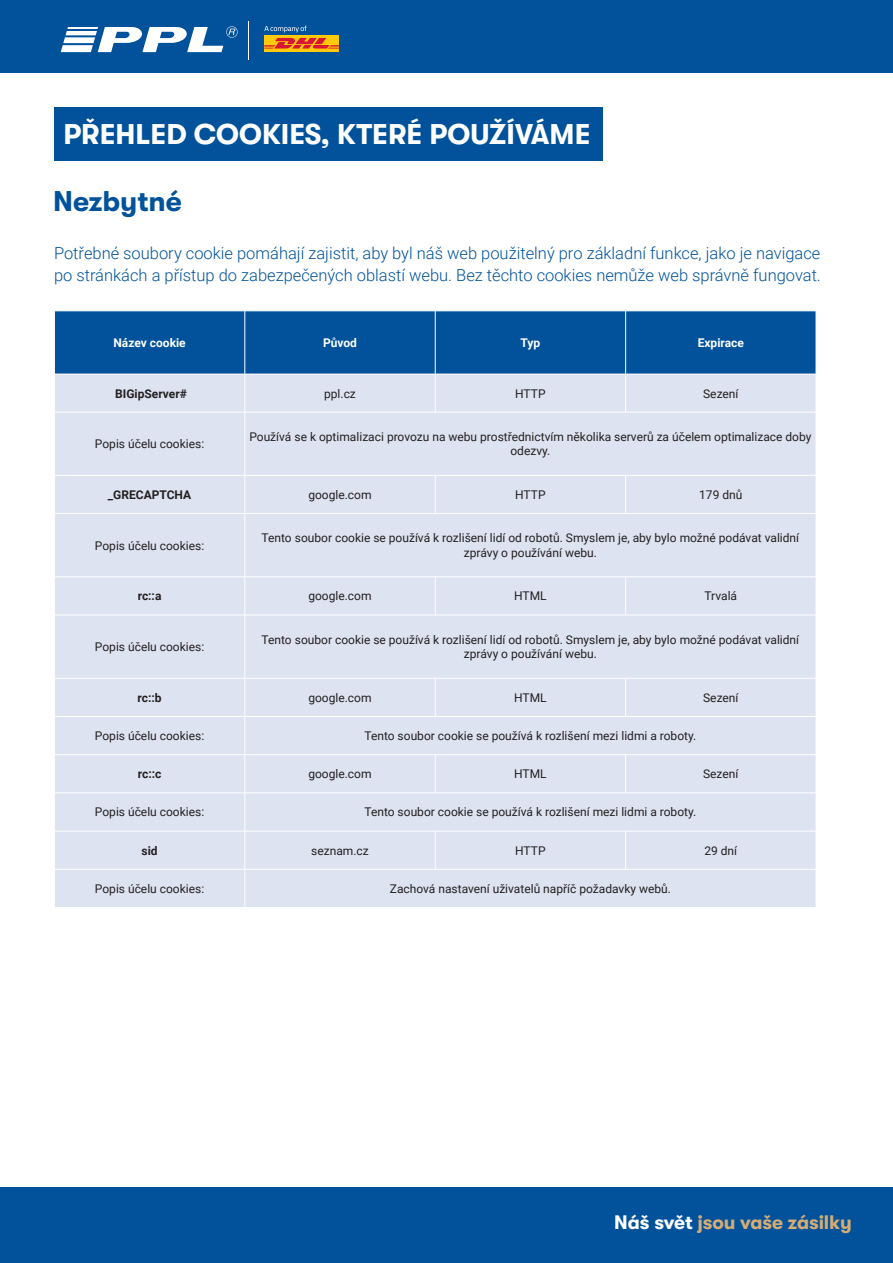
<style>
.page{position:relative;width:893px;height:1263px;background:#fff}
.page>*{position:absolute;margin:0;border:0;box-sizing:border-box;transform-origin:0 0}
.t1{font:700 28.5px "GT Walsheim LC";color:#fff}
.t2{font:700 28.5px "GT Walsheim LC";color:#01529b}
.t3{font:700 19.5px "GT Walsheim LC";letter-spacing:-.01em;color:#d5ac74}
.t4{font:300 16.5px/22.5px "Roboto";color:#01529b}
.t5{font:12px/14.4px "Roboto";color:#231f20;text-align:center}
.t6{font:700 12px "Roboto";color:#231f20}
.t7{font:700 12px "Roboto";color:#fff}
.s1{color:#fff}
</style>
<div class="page">
<div style="left:0;top:0;width:893px;height:73px;background:#01529b"></div>
<svg style="left:61px;top:26px;width:177px;height:26px"></svg>
<div style="left:264px;top:36px;width:75px;height:16px;background:#feca0a"></div>
<svg style="left:264px;top:38px;width:75px;height:11px"></svg>
<svg style="left:264px;top:26px;width:43px;height:6px"></svg>
<hr style="left:248px;top:21px;width:1px;height:38px;background:#fff">
<div style="left:0;top:1187px;width:893px;height:76px;background:#01529b"></div>
<div style="left:54px;top:107px;width:549px;height:54px;background:#01529b"></div>
<div style="left:55px;top:312px;width:761px;height:62px;background:#01529b"></div>
<div style="left:55px;top:375px;width:761px;height:240px;background:#dee3f1"></div>
<div style="left:55px;top:616px;width:761px;height:291px;background:#dee3f1"></div>
<hr style="left:625px;top:311px;width:1px;height:63px;background:#fff">
<hr style="left:625px;top:374px;width:1px;height:38px;background:#fff">
<hr style="left:625px;top:577px;width:1px;height:38px;background:#fff">
<hr style="left:625px;top:678px;width:1px;height:38px;background:#fff">
<hr style="left:625px;top:755px;width:1px;height:38px;background:#fff">
<hr style="left:625px;top:831px;width:1px;height:38px;background:#fff">
<hr style="left:54px;top:412px;width:191px;height:1px;background:#fff">
<hr style="left:54px;top:678px;width:191px;height:1px;background:#fff">
<hr style="left:54px;top:716px;width:191px;height:1px;background:#fff">
<hr style="left:54px;top:754px;width:191px;height:1px;background:#fff">
<hr style="left:54px;top:793px;width:191px;height:1px;background:#fff">
<hr style="left:54px;top:831px;width:191px;height:1px;background:#fff">
<hr style="left:54px;top:869px;width:191px;height:1px;background:#fff">
<hr style="left:245px;top:374px;width:1px;height:38px;background:#fff">
<hr style="left:435px;top:374px;width:1px;height:38px;background:#fff">
<hr style="left:245px;top:577px;width:1px;height:38px;background:#fff">
<hr style="left:435px;top:577px;width:1px;height:38px;background:#fff">
<hr style="left:245px;top:678px;width:1px;height:38px;background:#fff">
<hr style="left:435px;top:678px;width:1px;height:38px;background:#fff">
<hr style="left:245px;top:755px;width:1px;height:38px;background:#fff">
<hr style="left:435px;top:755px;width:1px;height:38px;background:#fff">
<hr style="left:245px;top:831px;width:1px;height:38px;background:#fff">
<hr style="left:435px;top:831px;width:1px;height:38px;background:#fff">
<hr style="left:245px;top:311px;width:1px;height:63px;background:#fff">
<hr style="left:435px;top:311px;width:1px;height:63px;background:#fff">
<hr style="left:54px;top:576px;width:191px;height:1px;background:#fff">
<hr style="left:54px;top:475px;width:191px;height:1px;background:#fff">
<hr style="left:245px;top:475px;width:1px;height:38px;background:#fff">
<hr style="left:435px;top:475px;width:1px;height:38px;background:#fff">
<hr style="left:54px;top:513px;width:191px;height:1px;background:#fff">
<hr style="left:625px;top:475px;width:1px;height:38px;background:#fff">
<hr style="left:245px;top:412px;width:190px;height:1px;background:#fff">
<hr style="left:245px;top:412px;width:1px;height:63px;background:#fff">
<hr style="left:435px;top:412px;width:191px;height:1px;background:#fff">
<hr style="left:626px;top:412px;width:190px;height:1px;background:#fff">
<hr style="left:245px;top:475px;width:190px;height:1px;background:#fff">
<hr style="left:435px;top:475px;width:191px;height:1px;background:#fff">
<hr style="left:626px;top:475px;width:190px;height:1px;background:#fff">
<hr style="left:245px;top:513px;width:190px;height:1px;background:#fff">
<hr style="left:245px;top:514px;width:1px;height:63px;background:#fff">
<hr style="left:435px;top:513px;width:191px;height:1px;background:#fff">
<hr style="left:626px;top:513px;width:190px;height:1px;background:#fff">
<hr style="left:245px;top:576px;width:190px;height:1px;background:#fff">
<hr style="left:435px;top:576px;width:191px;height:1px;background:#fff">
<hr style="left:626px;top:576px;width:190px;height:1px;background:#fff">
<hr style="left:245px;top:615px;width:1px;height:63px;background:#fff">
<hr style="left:245px;top:678px;width:190px;height:1px;background:#fff">
<hr style="left:435px;top:678px;width:191px;height:1px;background:#fff">
<hr style="left:626px;top:678px;width:190px;height:1px;background:#fff">
<hr style="left:245px;top:716px;width:190px;height:1px;background:#fff">
<hr style="left:245px;top:717px;width:1px;height:37px;background:#fff">
<hr style="left:435px;top:716px;width:191px;height:1px;background:#fff">
<hr style="left:626px;top:716px;width:190px;height:1px;background:#fff">
<hr style="left:245px;top:754px;width:190px;height:1px;background:#fff">
<hr style="left:435px;top:754px;width:191px;height:1px;background:#fff">
<hr style="left:626px;top:754px;width:190px;height:1px;background:#fff">
<hr style="left:245px;top:793px;width:190px;height:1px;background:#fff">
<hr style="left:245px;top:793px;width:1px;height:38px;background:#fff">
<hr style="left:435px;top:793px;width:191px;height:1px;background:#fff">
<hr style="left:626px;top:793px;width:190px;height:1px;background:#fff">
<hr style="left:245px;top:831px;width:190px;height:1px;background:#fff">
<hr style="left:435px;top:831px;width:191px;height:1px;background:#fff">
<hr style="left:626px;top:831px;width:190px;height:1px;background:#fff">
<hr style="left:245px;top:869px;width:190px;height:1px;background:#fff">
<hr style="left:245px;top:869px;width:1px;height:38px;background:#fff">
<hr style="left:435px;top:869px;width:191px;height:1px;background:#fff">
<hr style="left:626px;top:869px;width:190px;height:1px;background:#fff">
<h1 class="t1" style="left:63px;top:119px;width:529px">PŘEHLED COOKIES, KTERÉ POUŽÍVÁME</h1>
<h1 class="t2" style="left:53px;top:185px;width:130px">Nezbytné</h1>
<h3 class="t4" style="left:54px;top:241px;width:768px">Potřebné soubory cookie pomáhají zajistit, aby byl náš web použitelný pro základní funkce, jako je navigace po stránkách a přístup do zabezpečených oblastí webu. Bez těchto cookies nemůže web správně fungovat.</h3>
<p class="t7" style="left:113px;top:334px;width:74px">Název cookie</p>
<p class="t7" style="left:323px;top:334px;width:35px">Původ</p>
<p class="t7" style="left:521px;top:334px;width:21px">Typ</p>
<p class="t7" style="left:698px;top:334px;width:48px">Expirace</p>
<p class="t6" style="left:115px;top:385px;width:73px">BIGipServer#</p>
<p class="t5" style="left:324px;top:386px;width:33px">ppl.cz</p>
<p class="t5" style="left:515px;top:386px;width:32px">HTTP</p>
<p class="t5" style="left:703px;top:386px;width:37px">Sezení</p>
<p class="t5" style="left:95px;top:436px;width:111px">Popis účelu cookies:</p>
<p class="t5" style="left:249px;top:429px;width:564px">Používá se k optimalizaci provozu na webu prostřednictvím několika serverů za účelem optimalizace doby odezvy.</p>
<p class="t6" style="left:108px;top:486px;width:85px">_GRECAPTCHA</p>
<p class="t5" style="left:308px;top:487px;width:65px">google.com</p>
<p class="t5" style="left:515px;top:487px;width:32px">HTTP</p>
<p class="t5" style="left:699px;top:487px;width:45px">179 dnů</p>
<p class="t5" style="left:95px;top:538px;width:111px">Popis účelu cookies:</p>
<p class="t5" style="left:262px;top:531px;width:539px">Tento soubor cookie se používá k rozlišení lidí od robotů. Smyslem je, aby bylo možné podávat validní zprávy o používání webu.</p>
<p class="t6" style="left:138px;top:588px;width:25px">rc::a</p>
<p class="t5" style="left:308px;top:588px;width:65px">google.com</p>
<p class="t5" style="left:514px;top:588px;width:34px">HTML</p>
<p class="t5" style="left:704px;top:588px;width:34px">Trvalá</p>
<p class="t5" style="left:95px;top:639px;width:111px">Popis účelu cookies:</p>
<p class="t5" style="left:262px;top:632px;width:539px">Tento soubor cookie se používá k rozlišení lidí od robotů. Smyslem je, aby bylo možné podávat validní zprávy o používání webu.</p>
<p class="t6" style="left:138px;top:689px;width:26px">rc::b</p>
<p class="t5" style="left:308px;top:690px;width:65px">google.com</p>
<p class="t5" style="left:514px;top:690px;width:34px">HTML</p>
<p class="t5" style="left:703px;top:690px;width:37px">Sezení</p>
<p class="t5" style="left:95px;top:728px;width:111px">Popis účelu cookies:</p>
<p class="t5" style="left:364px;top:728px;width:333px">Tento soubor cookie se používá k rozlišení mezi lidmi a roboty.</p>
<p class="t6" style="left:138px;top:765px;width:25px">rc::c</p>
<p class="t5" style="left:308px;top:766px;width:65px">google.com</p>
<p class="t5" style="left:514px;top:766px;width:34px">HTML</p>
<p class="t5" style="left:703px;top:766px;width:37px">Sezení</p>
<p class="t5" style="left:95px;top:804px;width:111px">Popis účelu cookies:</p>
<p class="t5" style="left:364px;top:804px;width:333px">Tento soubor cookie se používá k rozlišení mezi lidmi a roboty.</p>
<p class="t6" style="left:142px;top:842px;width:18px">sid</p>
<p class="t5" style="left:311px;top:843px;width:59px">seznam.cz</p>
<p class="t5" style="left:515px;top:843px;width:32px">HTTP</p>
<p class="t5" style="left:704px;top:843px;width:34px">29 dní</p>
<p class="t5" style="left:95px;top:881px;width:111px">Popis účelu cookies:</p>
<p class="t5" style="left:390px;top:881px;width:283px">Zachová nastavení uživatelů napříč požadavky webů.</p>
<h2 class="t3" style="left:614px;top:1211px;width:239px"><span class="s1">Náš svět</span> jsou vaše zásilky</h2>
</div>
